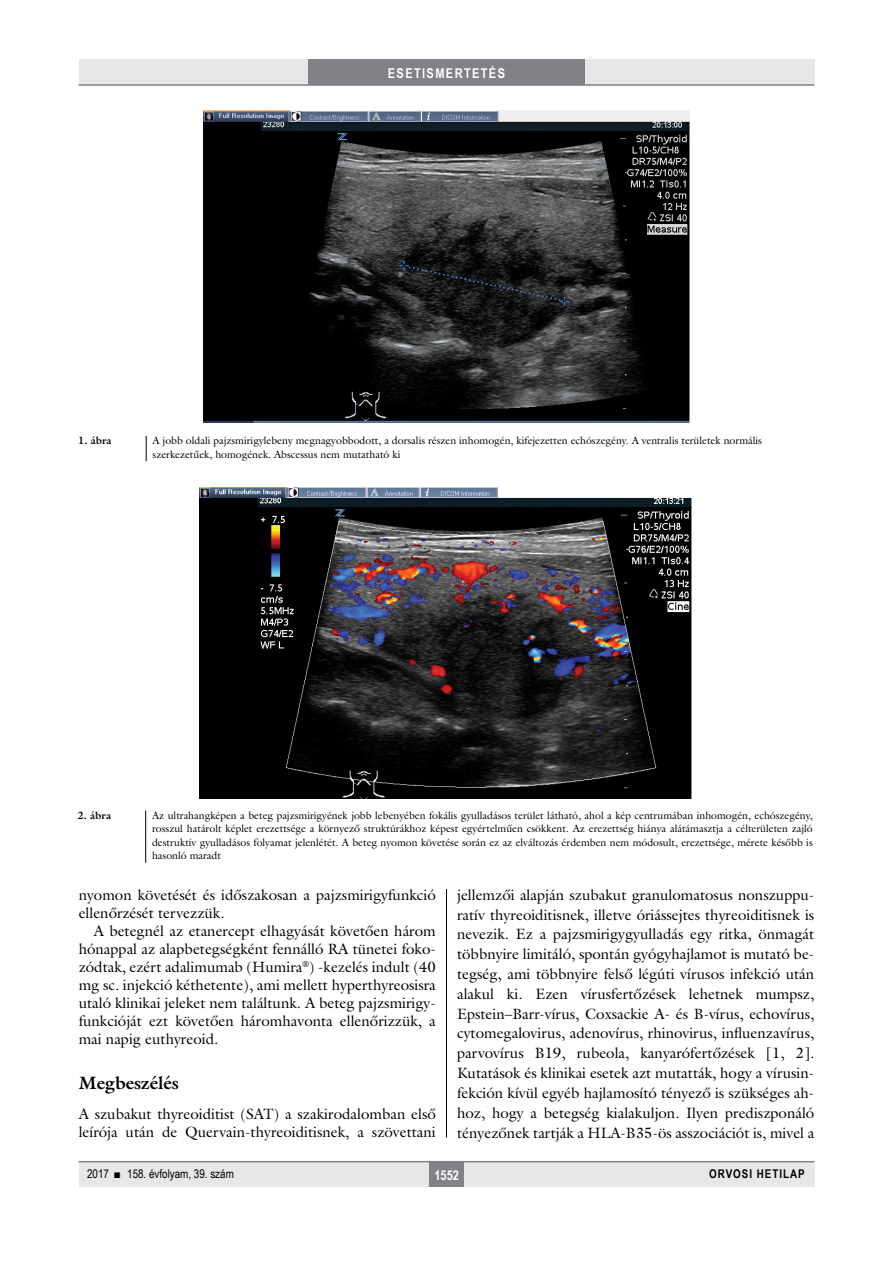
<style>
.page{position:relative;width:893px;height:1263px;background:#fff}
.page>*{position:absolute;margin:0;border:0;box-sizing:border-box;transform-origin:0 0}
.alcimbold{font:700 18px "Galliard Reg";color:#000}
.Body_tompa{font:15px/19.8px "Galliard Reg";color:#000}
.Body_Text{font:15px/18px "Galliard Reg";color:#000}
.t1{font:700 13.5px "Arial Narrow";letter-spacing:.1em;color:#fff}
.t2{font:12px "Arial Narrow";color:#000}
.t3{font:700 12px "Arial Narrow";letter-spacing:.08em;color:#000}
.kepalairas2{font:10.5px/13.5px "Galliard Reg";color:#000}
.kepalairas1{font:700 10.5px "Galliard Reg";color:#000}
</style>
<div class="page">
<div style="left:79px;top:1161px;width:735px;height:25px;background:#e6e7e8"></div>
<hr style="left:79px;top:1161px;width:735px;height:1px;background:#808285">
<div style="left:430px;top:1161px;width:34px;height:25px;background:#808285"></div>
<div style="left:79px;top:60px;width:735px;height:25px;background:#e6e7e8"></div>
<div style="left:308px;top:60px;width:277px;height:25px;background:#808285"></div>
<hr style="left:79px;top:84px;width:735px;height:2px;background:#808285">
<hr style="left:446px;top:111px;width:1px;height:1026px;background:#000">
<img style="left:204px;top:111px;width:486px;height:311px">
<img style="left:200px;top:486px;width:491px;height:312px">
<svg style="left:146px;top:436px;width:1px;height:25px"></svg>
<div style="left:78px;top:810px;width:735px;height:79px;background:#fff"></div>
<hr style="left:145px;top:810px;width:1px;height:53px;background:#000">
<p class="t1" style="left:388px;top:63px;width:119px">ESETISMERTETÉS</p>
<p class="kepalairas1" style="left:78px;top:434px;width:35px">1. ábra</p>
<p class="kepalairas2" style="left:153px;top:434px;width:611px">A jobb oldali pajzsmirigylebeny megnagyobbodott, a dorsalis részen inhomogén, kifejezetten echószegény. A ventralis területek normális szerkezetűek, homogének. Abscessus nem mutatható ki</p>
<p class="kepalairas1" style="left:78px;top:808px;width:35px">2. ábra</p>
<p class="kepalairas2" style="left:152px;top:808px;width:662px;text-align:justify">Az ultrahangképen a beteg pajzsmirigyének jobb lebenyében fokális gyulladásos terület látható, ahol a kép centrumában inhomogén, echószegény, rosszul határolt képlet erezettsége a környező struktúrákhoz képest egyértelműen csökkent. Az erezettség hiánya alátámasztja a célterületen zajló destruktív gyulladásos folyamat jelenlétét. A beteg nyomon követése során ez az elváltozás érdemben nem módosult, erezettsége, mérete később is hasonló maradt</p>
<p class="Body_Text" style="left:79px;top:885px;width:359px">nyomon követését és időszakosan a pajzsmirigyfunkció ellenőrzését tervezzük.</p>
<p class="Body_Text" style="left:79px;top:921px;width:359px;text-align:justify;text-indent:15px">A betegnél az etanercept elhagyását követően három hónappal az alapbetegségként fennálló RA tünetei foko&shy;zódtak, ezért adalimumab (Humira<sup>®</sup>) -kezelés indult (40 mg sc. injekció kéthetente), ami mellett hyperthyreosisra utaló klinikai jeleket nem találtunk. A beteg pajzsmirigy&shy;funkcióját ezt követően háromhavonta ellenőrizzük, a mai napig euthyreoid.</p>
<p class="alcimbold" style="left:79px;top:1071px;width:102px">Megbeszélés</p>
<p class="Body_tompa" style="left:79px;top:1105px;width:359px;line-height:18px">A szubakut thyreoiditist (SAT) a szakirodalomban első leírója után de Quervain-thyreoiditisnek, a szövettani</p>
<p class="Body_tompa" style="left:457px;top:884px;width:359px;text-align:justify">jellemzői alapján szubakut granulomatosus nonszuppu&shy;ratív thyreoiditisnek, illetve óriássejtes thyreoiditisnek is nevezik. Ez a pajzsmirigygyulladás egy ritka, önmagát többnyire limitáló, spontán gyógyhajlamot is mutató be&shy;tegség, ami többnyire felső légúti vírusos infekció után alakul ki. Ezen vírusfertőzések lehetnek mumpsz, Epstein–Barr-vírus, Coxsackie A- és B-vírus, echovírus, cytomegalovirus, adenovírus, rhinovirus, influenzavírus, parvovírus B19, rubeola, kanyarófertőzések [1, 2].<br>Kutatások és klinikai esetek azt mutatták, hogy a vírusin&shy;fekción kívül egyéb hajlamosító tényező is szükséges ah&shy;hoz, hogy a betegség kialakuljon. Ilyen prediszponáló tényezőnek tartják a HLA-B35-ös asszociációt is, mivel a</p>
<p class="t2" style="left:87px;top:1165px;width:148px">2017 ■ 158. évfolyam, 39. szám</p>
<p class="t1" style="left:434px;top:1165px;width:26px">1552</p>
<p class="t3" style="left:709px;top:1165px;width:97px">ORVOSI HETILAP</p>
</div>
